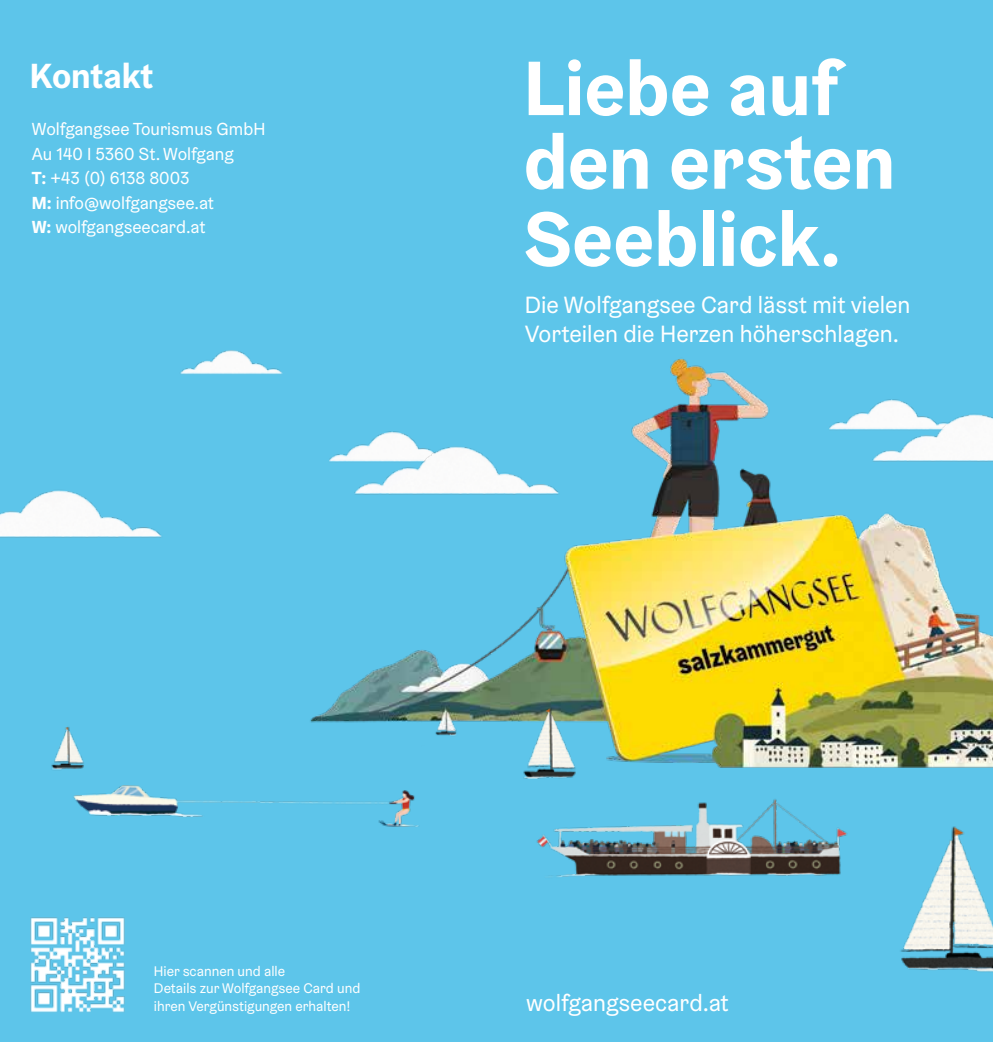
<style>
.page{position:relative;width:993px;height:1042px;background:#fff}
.page>*{position:absolute;margin:0;border:0;box-sizing:border-box;transform-origin:0 0}
.t1{font:700 77.17px/75.4px "Graebenbach OE";color:#fff}
.t2{font:700 35px "Graebenbach OE";color:#fff}
.t3{font:23.62px/28.9px "Graebenbach OE";color:#fff}
.t4{font:17.5px/24.5px "Graebenbach OE";color:#fff}
.t5{font:14px/17.5px "Graebenbach OE";color:#fff}
.s1{font-weight:700}
</style>
<div class="page">
<div style="left:481px;top:0;width:511px;height:1042px;background:#5dc5ea"></div>
<div style="left:0;top:0;width:511px;height:1042px;background:#5dc5ea"></div>
<img style="left:310px;top:358px;width:682px;height:410px">
<img style="left:900px;top:826px;width:92px;height:146px">
<img style="left:511px;top:692px;width:80px;height:87px">
<img style="left:537px;top:799px;width:310px;height:78px">
<img style="left:824px;top:388px;width:137px;height:47px">
<img style="left:866px;top:396px;width:126px;height:76px">
<img style="left:325px;top:421px;width:137px;height:47px">
<img style="left:348px;top:428px;width:221px;height:76px">
<img style="left:0;top:490px;width:162px;height:48px">
<img style="left:180px;top:350px;width:103px;height:24px">
<img style="left:51px;top:720px;width:400px;height:107px">
<img style="left:30px;top:917px;width:95px;height:95px">
<h2 class="t2" style="left:30px;top:53px;width:125px">Kontakt</h2>
<p class="t4" style="left:32px;top:117px;width:235px">Wolfgangsee Tourismus GmbH<br>Au 140 I 5360 St. Wolfgang<br><span class="s1">T:</span> +43 (0) 6138 8003<br><span class="s1">M:</span> info@wolfgangsee.at<br><span class="s1">W:</span> wolfgangseecard.at</p>
<h1 class="t1" style="left:523px;top:50px;width:373px">Liebe auf den ersten<br>Seeblick.</h1>
<h3 class="t3" style="left:524px;top:290px;width:387px">Die Wolfgangsee Card lässt mit vielen<br>Vorteilen die Herzen höherschlagen.</h3>
<p class="t5" style="left:154px;top:962px;width:208px">Hier scannen und alle<br>Details zur Wolfgangsee Card und ihren Vergünstigungen erhalten!</p>
<h3 class="t3" style="left:526px;top:988px;width:204px">wolfgangseecard.at</h3>
</div>
